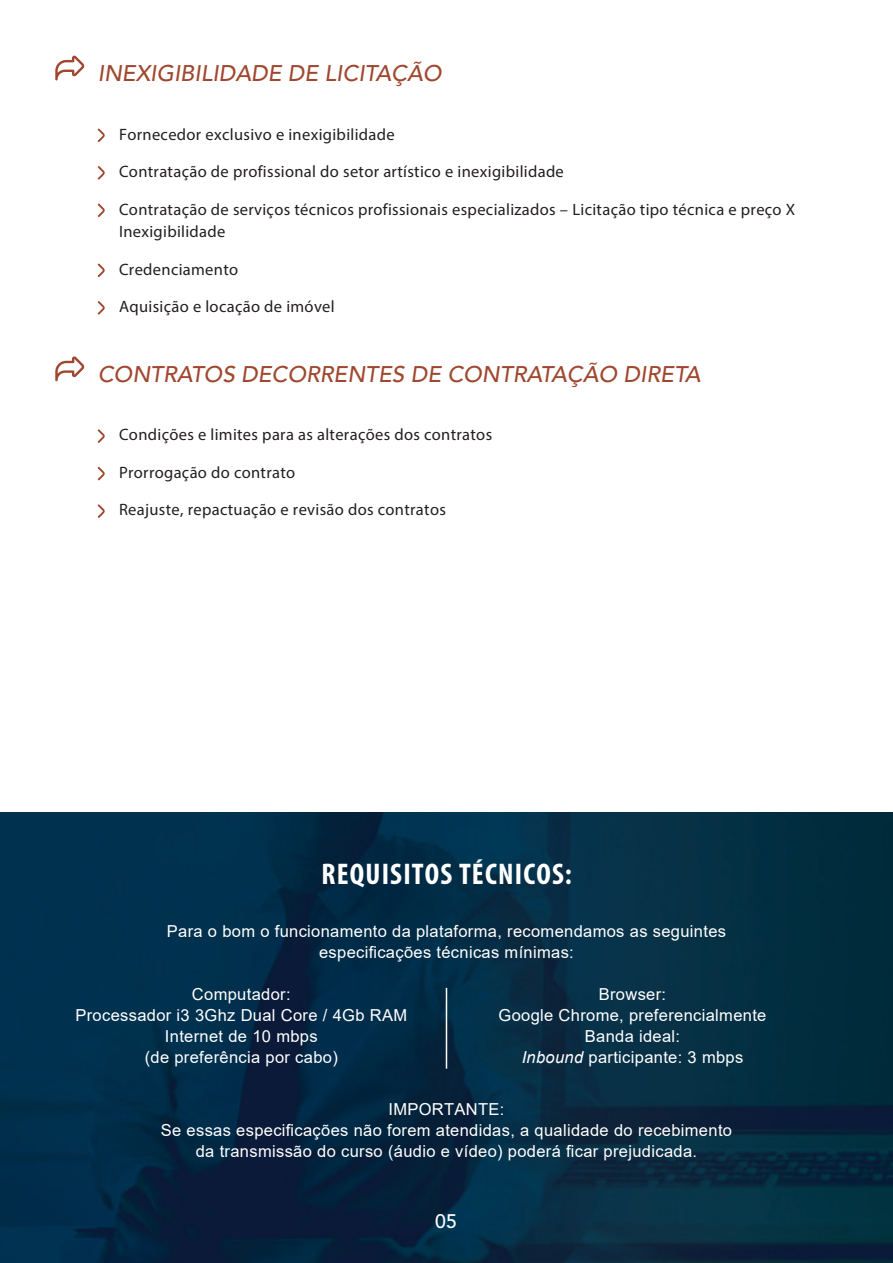
<style>
.page{position:relative;width:893px;height:1263px;background:#fff}
.page>*{position:absolute;margin:0;border:0;box-sizing:border-box;transform-origin:0 0}
.TITULO{font:700 condensed 30px "Myriad Pro";letter-spacing:.04em;color:#fff}
.Marcador_Nivel_1{font:italic 500 22.5px "Avenir LT Std";color:#a0482f}
.t1{font:500 19.5px "Avenir LT Std";color:#fff}
.PROFES_Curriculo{font:16.5px/21px "Arial";letter-spacing:.02em;color:#fff;text-align:center}
.Marcador_Nivel_2{font:16.5px/22.5px "Myriad Pro";letter-spacing:.02em;color:#231f20}
.s1{font-style:italic}
</style>
<div class="page">
<img style="left:0;top:813px;width:893px;height:450px">
<hr style="left:446px;top:988px;width:1px;height:81px;background:#fff">
<svg style="left:55px;top:56px;width:30px;height:24px"></svg>
<svg style="left:98px;top:128px;width:7px;height:14px"></svg>
<svg style="left:98px;top:166px;width:7px;height:14px"></svg>
<svg style="left:98px;top:203px;width:7px;height:14px"></svg>
<svg style="left:98px;top:263px;width:7px;height:14px"></svg>
<svg style="left:98px;top:301px;width:7px;height:14px"></svg>
<svg style="left:55px;top:356px;width:30px;height:25px"></svg>
<svg style="left:98px;top:429px;width:7px;height:14px"></svg>
<svg style="left:98px;top:467px;width:7px;height:13px"></svg>
<svg style="left:98px;top:504px;width:7px;height:14px"></svg>
<p class="Marcador_Nivel_1" style="left:98px;top:60px;width:345px">INEXIGIBILIDADE DE LICITAÇÃO</p>
<p class="Marcador_Nivel_2" style="left:119px;top:123px;width:277px">Fornecedor exclusivo e inexigibilidade</p>
<p class="Marcador_Nivel_2" style="left:119px;top:160px;width:446px">Contratação de profissional do setor artístico e inexigibilidade</p>
<p class="Marcador_Nivel_2" style="left:119px;top:198px;width:678px">Contratação de serviços técnicos profissionais especializados – Licitação tipo técnica e preço X<br>Inexigibilidade</p>
<p class="Marcador_Nivel_2" style="left:119px;top:258px;width:121px">Credenciamento</p>
<p class="Marcador_Nivel_2" style="left:119px;top:295px;width:217px">Aquisição e locação de imóvel</p>
<p class="Marcador_Nivel_1" style="left:98px;top:361px;width:604px">CONTRATOS DECORRENTES DE CONTRATAÇÃO DIRETA</p>
<p class="Marcador_Nivel_2" style="left:119px;top:423px;width:375px">Condições e limites para as alterações dos contratos</p>
<p class="Marcador_Nivel_2" style="left:119px;top:461px;width:178px">Prorrogação do contrato</p>
<p class="Marcador_Nivel_2" style="left:119px;top:498px;width:328px">Reajuste, repactuação e revisão dos contratos</p>
<p class="TITULO" style="left:321px;top:855px;width:252px">REQUISITOS TÉCNICOS:</p>
<p class="PROFES_Curriculo" style="left:167px;top:921px;width:561px">Para o bom o funcionamento da plataforma, recomendamos as seguintes especificações técnicas mínimas:</p>
<p class="PROFES_Curriculo" style="left:192px;top:983px;width:100px">Computador:</p>
<p class="PROFES_Curriculo" style="left:75px;top:1004px;width:333px">Processador i3 3Ghz Dual Core / 4Gb RAM</p>
<p class="PROFES_Curriculo" style="left:145px;top:1025px;width:195px">Internet de 10 mbps<br>(de preferência por cabo)</p>
<p class="PROFES_Curriculo" style="left:499px;top:983px;width:269px">Browser:<br>Google Chrome, preferencialmente<br>Banda ideal:<br><span class="s1">Inbound</span> participante: 3 mbps</p>
<p class="PROFES_Curriculo" style="left:388px;top:1098px;width:118px">IMPORTANTE:</p>
<p class="PROFES_Curriculo" style="left:161px;top:1119px;width:573px">Se essas especificações não forem atendidas, a qualidade do recebimento da transmissão do curso (áudio e vídeo) poderá ficar prejudicada.</p>
<p class="t1" style="left:435px;top:1210px;width:23px">05</p>
</div>
